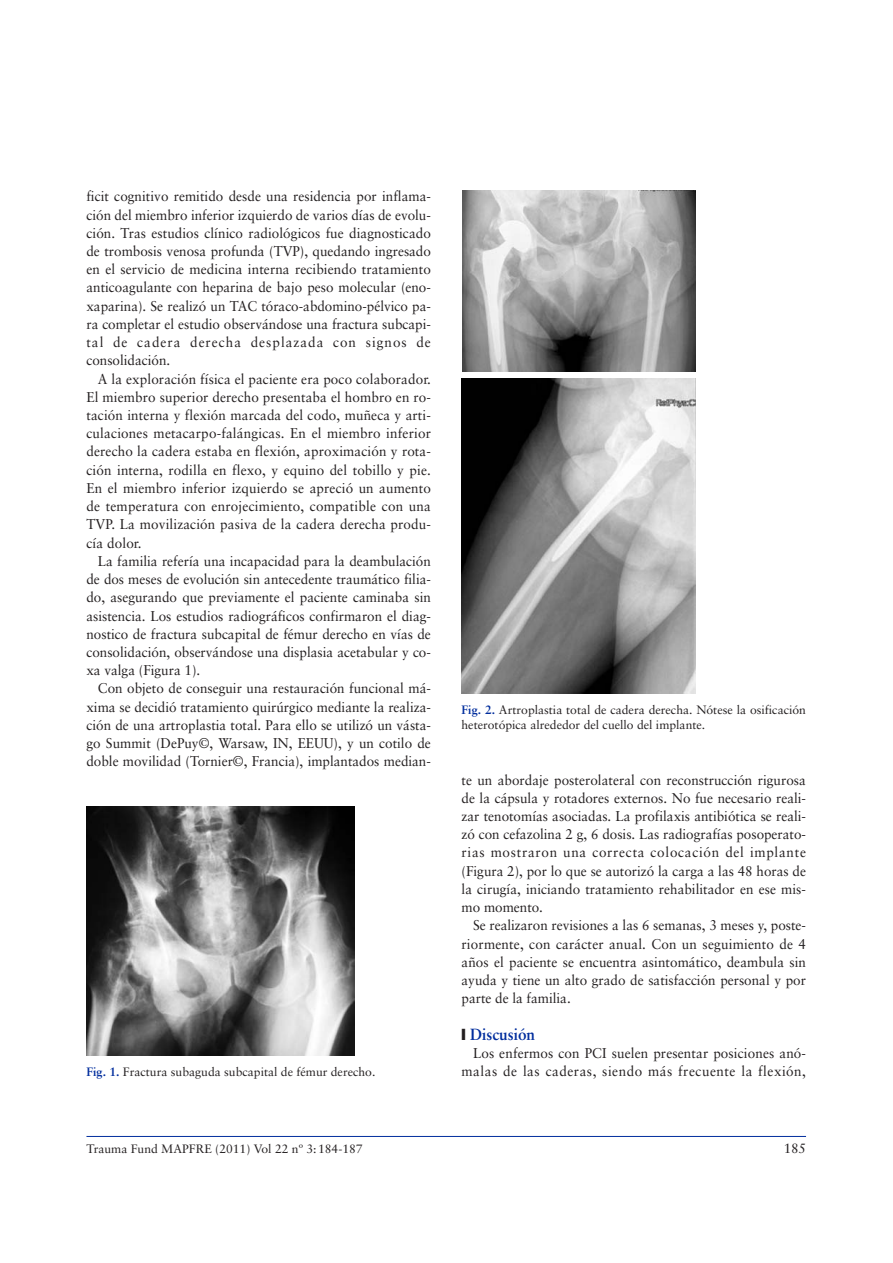
<style>
.page{position:relative;width:893px;height:1263px;background:#fff}
.page>*{position:absolute;margin:0;border:0;box-sizing:border-box;transform-origin:0 0}
.t1{font:700 16.2px "Sabon";color:#002d9d;scale:.95 1}
.t2{font:14.1px/18.1px "Sabon";color:#231f20;text-align:justify;scale:.95 1}
.t3{font:14.1px "Sabon";letter-spacing:.04em;color:#231f20;scale:.95 1}
.t4{font:13.5px "Sabon";color:#231f20}
.t5{font:12.15px/14.9px "Sabon";color:#231f20}
.s1{font-weight:700;color:#002d9d}
</style>
<div class="page">
<img style="left:86px;top:807px;width:269px;height:249px">
<img style="left:461px;top:378px;width:234px;height:315px">
<img style="left:462px;top:191px;width:233px;height:181px">
<hr style="left:86px;top:1136px;width:720px;height:1px;background:#002d9d">
<p class="t2" style="left:86px;top:189px;width:364px">ficit cognitivo remitido desde una residencia por inflama&shy;ción del miembro inferior izquierdo de varios días de evolu&shy;ción. Tras estudios clínico radiológicos fue diagnosticado de trombosis venosa profunda (TVP), quedando ingresado en el servicio de medicina interna recibiendo tratamiento anticoagulante con heparina de bajo peso molecular (eno&shy;xaparina). Se realizó un TAC tóraco-abdomino-pélvico pa&shy;ra completar el estudio observándose una fractura subcapi&shy;tal de cadera derecha desplazada con signos de consolidación.</p>
<p class="t2" style="left:86px;top:371px;width:364px;text-indent:11px">A la exploración física el paciente era poco colaborador.<br>El miembro superior derecho presentaba el hombro en ro&shy;tación interna y flexión marcada del codo, muñeca y arti&shy;culaciones metacarpo-falángicas. En el miembro inferior derecho la cadera estaba en flexión, aproximación y rota&shy;ción interna, rodilla en flexo, y equino del tobillo y pie.<br>En el miembro inferior izquierdo se apreció un aumento de temperatura con enrojecimiento, compatible con una TVP. La movilización pasiva de la cadera derecha produ&shy;cía dolor.</p>
<p class="t2" style="left:86px;top:553px;width:364px;text-indent:11px">La familia refería una incapacidad para la deambulación de dos meses de evolución sin antecedente traumático filia&shy;do, asegurando que previamente el paciente caminaba sin asistencia. Los estudios radiográficos confirmaron el diag&shy;nostico de fractura subcapital de fémur derecho en vías de consolidación, observándose una displasia acetabular y co&shy;xa valga (Figura 1).</p>
<p class="t2" style="left:86px;top:681px;width:364px;text-indent:11px">Con objeto de conseguir una restauración funcional má&shy;xima se decidió tratamiento quirúrgico mediante la realiza&shy;ción de una artroplastia total. Para ello se utilizó un vásta&shy;go Summit (DePuy©, Warsaw, IN, EEUU), y un cotilo de doble movilidad (Tornier©, Francia), implantados median-</p>
<p class="t5" style="left:461px;top:703px;width:346px"><span class="s1">Fig. 2.</span> Artroplastia total de cadera derecha. Nótese la osificación heterotópica alrededor del cuello del implante.</p>
<p class="t2" style="left:461px;top:772px;width:364px">te un abordaje posterolateral con reconstrucción rigurosa de la cápsula y rotadores externos. No fue necesario reali&shy;zar tenotomías asociadas. La profilaxis antibiótica se reali&shy;zó con cefazolina 2 g, 6 dosis. Las radiografías posoperato&shy;rias mostraron una correcta colocación del implante (Figura 2), por lo que se autorizó la carga a las 48 horas de la cirugía, iniciando tratamiento rehabilitador en ese mis&shy;mo momento.</p>
<p class="t2" style="left:461px;top:918px;width:364px;text-indent:11px">Se realizaron revisiones a las 6 semanas, 3 meses y, poste&shy;riormente, con carácter anual. Con un seguimiento de 4 años el paciente se encuentra asintomático, deambula sin ayuda y tiene un alto grado de satisfacción personal y por parte de la familia.</p>
<p class="t1" style="left:470px;top:1027px;width:70px">Discusión</p>
<p class="t2" style="left:473px;top:1045px;width:352px">Los enfermos con PCI suelen presentar posiciones anó-</p>
<p class="t5" style="left:86px;top:1066px;width:290px"><span class="s1">Fig. 1.</span> Fractura subaguda subcapital de fémur derecho.</p>
<p class="t3" style="left:461px;top:1065px;width:364px">malas de las caderas, siendo más frecuente la flexión,</p>
<p class="t5" style="left:86px;top:1143px;width:278px">Trauma Fund MAPFRE (2011) Vol 22 nº 3:184-187</p>
<p class="t4" style="left:784px;top:1143px;width:24px">185</p>
</div>
